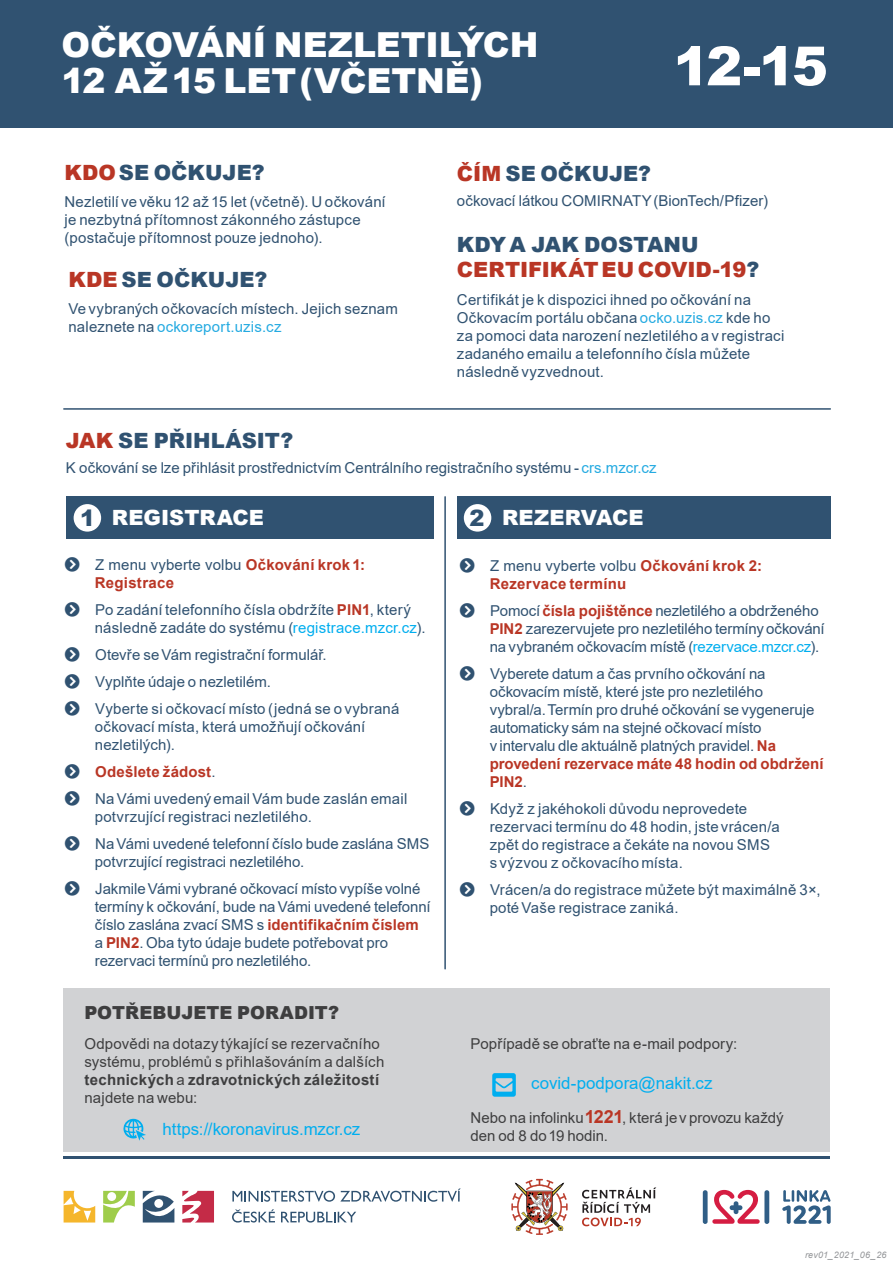
<style>
.page{position:relative;width:893px;height:1263px;background:#fff}
.page>*{position:absolute;margin:0;border:0;box-sizing:border-box;transform-origin:0 0}
.t1{font:900 54px "Arial";color:#fff}
.t2{font:900 34.5px/36px "Arial";letter-spacing:-.005em;color:#fff}
.t3{font:900 21px "Arial";color:#305271}
.t4{font:900 21px/25.2px "Arial";color:#b93625}
.t5{font:900 21px "Arial";color:#fff}
.t6{font:900 18px "Arial";color:#3e3e3f}
.t7{font:16.95px "Arial";color:#00aeef}
.t8{font:16.8px "Arial";color:#00aeef}
.t9{font:15px/18px "Arial";letter-spacing:.005em;color:#305271}
.t10{font:15px/18px "Arial";letter-spacing:.005em;color:#3e3e3f}
.t11{font:700 15px/18px "Arial";letter-spacing:.02em;color:#b93625}
.t12{font:italic 9px "Arial";letter-spacing:.025em;color:#939598}
.s1{color:#b93625}
.s2{color:#24aae1}
.s3{color:#305271}
.s4{font-size:22.5px;color:#305271}
.s5{font-weight:400;color:#305271}
.s6{font-weight:700;color:#b93625}
.s7{color:#00aeef}
.s8{font-weight:700}
.s9{font-weight:700;font-size:18px;color:#b93625}
</style>
<div class="page">
<div style="left:0;top:0;width:893px;height:128px;background:#305271"></div>
<svg style="left:182px;top:1191px;width:32px;height:31px"></svg>
<svg style="left:103px;top:1191px;width:32px;height:31px"></svg>
<svg style="left:64px;top:1191px;width:31px;height:31px"></svg>
<svg style="left:143px;top:1190px;width:31px;height:32px"></svg>
<svg style="left:232px;top:1188px;width:229px;height:14px"></svg>
<svg style="left:232px;top:1209px;width:43px;height:13px"></svg>
<svg style="left:281px;top:1212px;width:75px;height:10px"></svg>
<div style="left:703px;top:1190px;width:5px;height:34px;background:#305e86;border-radius:2px"></div>
<div style="left:764px;top:1190px;width:5px;height:34px;background:#305e86;border-radius:2px"></div>
<svg style="left:712px;top:1190px;width:48px;height:34px"></svg>
<svg style="left:782px;top:1190px;width:49px;height:34px"></svg>
<svg style="left:511px;top:1179px;width:57px;height:56px"></svg>
<svg style="left:582px;top:1187px;width:74px;height:39px"></svg>
<hr style="left:63px;top:1156px;width:767px;height:3px;background:#305271">
<div style="left:64px;top:988px;width:766px;height:163px;background:#d1d2d4"></div>
<svg style="left:123px;top:1119px;width:23px;height:22px"></svg>
<svg style="left:492px;top:1073px;width:24px;height:24px"></svg>
<hr style="left:444px;top:497px;width:2px;height:472px;background:#305271">
<hr style="left:64px;top:408px;width:766px;height:2px;background:#305271">
<div style="left:67px;top:497px;width:367px;height:42px;background:#305271"></div>
<div style="left:74px;top:504px;width:27px;height:28px;background:#fff;border-radius:50%"></div>
<div style="left:457px;top:497px;width:373px;height:42px;background:#305271"></div>
<div style="left:464px;top:504px;width:27px;height:28px;background:#fff;border-radius:50%"></div>
<h2 class="t2" style="left:62px;top:26px;width:478px">OČKOVÁNÍ NEZLETILÝCH<br>12 AŽ 15 LET (VČETNĚ)</h2>
<h1 class="t1" style="left:673px;top:27px;width:156px">12-15</h1>
<h3 class="t3" style="left:64px;top:158px;width:202px"><span class="s1">KDO</span> SE OČKUJE?</h3>
<p class="t9" style="left:64px;top:193px;width:323px">Nezletilí ve věku 12 až 15 let (včetně). U očkování je nezbytná přítomnost zákonného zástupce (postačuje přítomnost pouze jednoho).</p>
<h3 class="t3" style="left:68px;top:265px;width:200px"><span class="s1">KDE</span> SE OČKUJE?</h3>
<p class="t9" style="left:68px;top:299px;width:331px">Ve vybraných očkovacích místech. Jejich seznam naleznete na <span class="s2">ockoreport.uzis.cz</span></p>
<h3 class="t3" style="left:457px;top:158px;width:196px"><span class="s1">ČÍM</span> SE OČKUJE?</h3>
<p class="t9" style="left:457px;top:192px;width:313px">očkovací látkou COMIRNATY (BionTech/Pfizer)</p>
<h3 class="t4" style="left:457px;top:231px;width:304px"><span class="s3">KDY A JAK DOSTANU<br></span>CERTIFIKÁT EU COVID-19<span class="s3">?</span></h3>
<p class="t9" style="left:457px;top:291px;width:329px">Certifikát je k dispozici ihned po očkování na Očkovacím portálu občana <span class="s2">ocko.uzis.cz</span> kde ho za pomoci data narození nezletilého a v registraci zadaného emailu a telefonního čísla můžete následně vyzvednout.</p>
<h3 class="t3" style="left:66px;top:426px;width:229px"><span class="s1">JAK</span> SE PŘIHLÁSIT?</h3>
<p class="t9" style="left:66px;top:458px;width:593px">K očkování se lze přihlásit prostřednictvím Centrálního registračního systému - <span class="s2">crs.mzcr.cz</span></p>
<h3 class="t5" style="left:80px;top:503px;width:185px"><span class="s4">1</span> REGISTRACE</h3>
<h3 class="t5" style="left:469px;top:503px;width:176px"><span class="s4">2</span> REZERVACE</h3>
<p class="t11" style="left:95px;top:556px;width:272px"><span class="s5">Z menu vyberte volbu</span> Očkování krok 1:<br>Registrace</p>
<p class="t9" style="left:95px;top:600px;width:332px">Po zadání telefonního čísla obdržíte <span class="s6">PIN1</span>, který následně zadáte do systému (<span class="s7">registrace.mzcr.cz</span>).</p>
<p class="t9" style="left:95px;top:641px;width:306px;line-height:27px">Otevře se Vám registrační formulář.<br>Vyplňte údaje o nezletilém.<br>Vyberte si očkovací místo (jedná se o vybraná</p>
<p class="t9" style="left:95px;top:717px;width:272px">očkovací místa, která umožňují očkování nezletilých).</p>
<p class="t9" style="left:95px;top:758px;width:314px;line-height:27px"><span class="s6">Odešlete žádost</span>.<br>Na Vámi uvedený email Vám bude zaslán email</p>
<p class="t9" style="left:95px;top:803px;width:336px;line-height:27px">potvrzující registraci nezletilého.<br>Na Vámi uvedené telefonní číslo bude zaslána SMS</p>
<p class="t9" style="left:95px;top:848px;width:327px;line-height:27px">potvrzující registraci nezletilého.<br>Jakmile Vámi vybrané očkovací místo vypíše volné</p>
<p class="t9" style="left:95px;top:897px;width:337px">termíny k očkování, bude na Vámi uvedené telefonní číslo zaslána zvací SMS s <span class="s6">identifikačním číslem </span>a <span class="s6">PIN2</span>. Oba tyto údaje budete potřebovat pro rezervaci termínů pro nezletilého.</p>
<p class="t6" style="left:84px;top:999px;width:256px">POTŘEBUJETE PORADIT?</p>
<p class="t10" style="left:84px;top:1034px;width:301px">Odpovědi na dotazy týkající se rezervačního systému, problémů s přihlašováním a dalších <span class="s8">technických</span> a <span class="s8">zdravotnických záležitostí </span>najdete na webu:</p>
<p class="t8" style="left:163px;top:1117px;width:199px">https://koronavirus.mzcr.cz</p>
<p class="t11" style="left:490px;top:556px;width:274px"><span class="s5">Z menu vyberte volbu</span> Očkování krok 2:<br>Rezervace termínu</p>
<p class="t9" style="left:490px;top:601px;width:337px">Pomocí <span class="s6">čísla pojištěnce</span> nezletilého a obdrženého<br><span class="s6">PIN2</span> zarezervujete pro nezletilého termíny očkování na vybraném očkovacím místě (<span class="s7">rezervace.mzcr.cz</span>).</p>
<p class="t9" style="left:490px;top:664px;width:335px">Vyberete datum a čas prvního očkování na očkovacím místě, které jste pro nezletilého<br>vybral/a. Termín pro druhé očkování se vygeneruje automaticky sám na stejné očkovací místo<br>v intervalu dle aktuálně platných pravidel. <span class="s6">Na provedení rezervace máte 48 hodin od obdržení PIN2</span>.</p>
<p class="t9" style="left:490px;top:799px;width:292px">Když z jakéhokoli důvodu neprovedete rezervaci termínu do 48 hodin, jste vrácen/a zpět do registrace a čekáte na novou SMS s výzvou z očkovacího místa.</p>
<p class="t9" style="left:490px;top:880px;width:332px">Vrácen/a do registrace můžete být maximálně 3×, poté Vaše registrace zaniká.</p>
<p class="t10" style="left:471px;top:1034px;width:268px">Popřípadě se obraťte na e-mail podpory:</p>
<p class="t7" style="left:531px;top:1072px;width:183px">covid-podpora@nakit.cz</p>
<p class="t10" style="left:471px;top:1108px;width:314px">Nebo na infolinku <span class="s9">1221</span>, která je v provozu každý den od 8 do 19 hodin.</p>
<p class="t12" style="left:805px;top:1249px;width:83px">rev01_2021_06_26</p>
</div>
